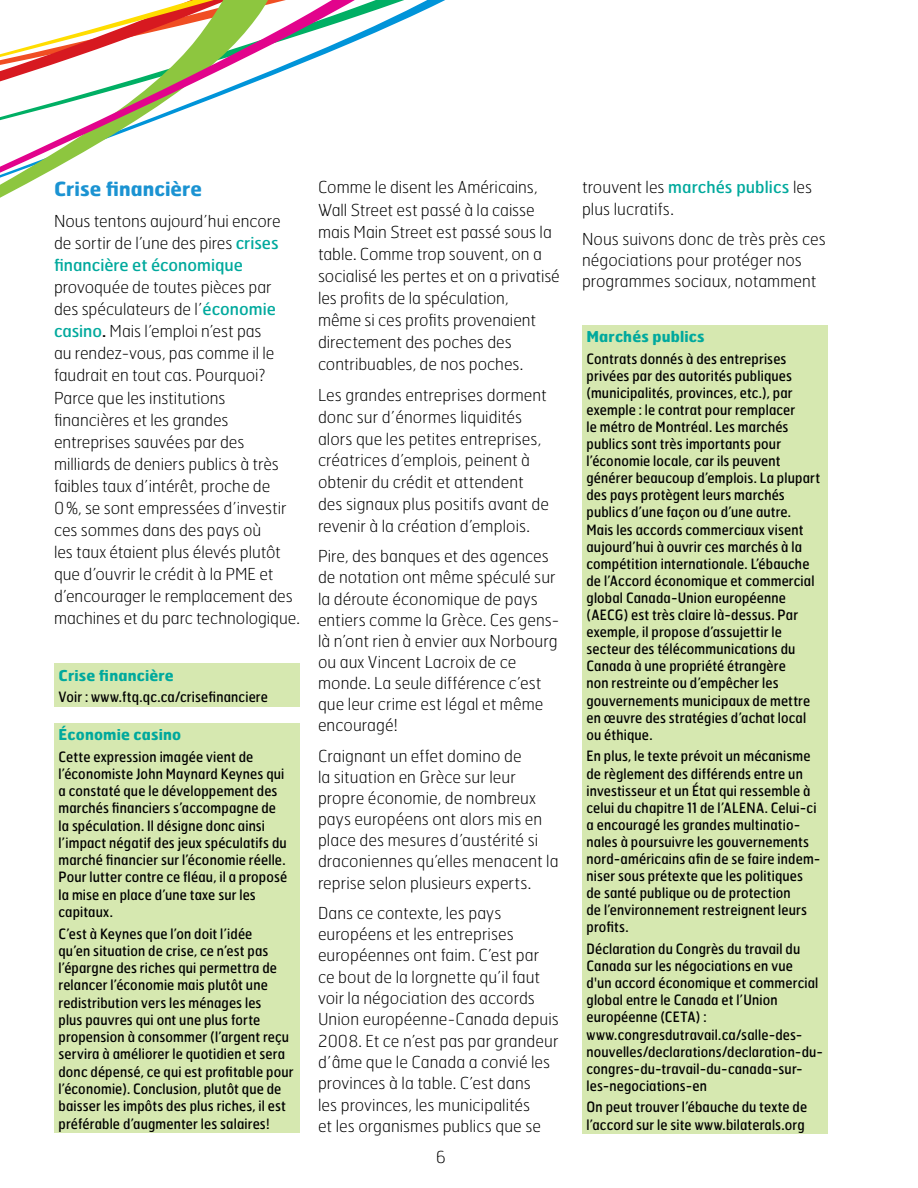
<style>
.page{position:relative;width:918px;height:1188px;background:#fff}
.page>*{position:absolute;margin:0;border:0;box-sizing:border-box;transform-origin:0 0}
.t1{font:700 19.5px "Hermes";color:#1b93d2}
.t2{font:100 16.5px/22px "Hermes";color:#000}
.t3{font:700 15px "Hermes";letter-spacing:.01em;color:#00a99d}
.t4{font:14.25px/17.1px "Hermes";letter-spacing:.015em;color:#000;scale:.9 1}
.s1{font-weight:400;color:#00a99d}
.s2{font-weight:400}
</style>
<div class="page">
<svg style="left:0;top:0;width:445px;height:198px"></svg>
<div style="left:54px;top:664px;width:246px;height:43px;background:#d6e8b0"></div>
<div style="left:54px;top:723px;width:246px;height:410px;background:#d6e8b0"></div>
<div style="left:582px;top:325px;width:246px;height:809px;background:#d6e8b0"></div>
<h1 class="t1" style="left:54px;top:176px;width:149px">Crise financière</h1>
<p class="t2" style="left:54px;top:210px;width:228px;text-align:justify">Nous tentons aujourd’hui encore de sortir de l’une des pires <span class="s1">crises financière et économique</span></p>
<p class="t2" style="left:54px;top:276px;width:247px">provoquée de toutes pièces par des spéculateurs de l’<span class="s1">économie casino</span><span class="s2">.</span> Mais l’emploi n’est pas<br>au rendez-vous, pas comme il le faudrait en tout cas. Pourquoi?<br>Parce que les institutions financières et les grandes entreprises sauvées par des milliards de deniers publics à très faibles taux d’intérêt, proche de<br>0%, se sont empressées d’investir ces sommes dans des pays où<br>les taux étaient plus élevés plutôt que d’ouvrir le crédit à la PME et d’encourager le remplacement des machines et du parc technologique.</p>
<p class="t3" style="left:58px;top:665px;width:117px">Crise financière</p>
<p class="t4" style="left:58px;top:688px;width:234px">Voir : www.ftq.qc.ca/crisefinanciere</p>
<p class="t3" style="left:58px;top:725px;width:124px">Économie casino</p>
<p class="t4" style="left:58px;top:747px;width:256px">Cette expression imagée vient de l’économiste John Maynard Keynes qui a constaté que le développement des marchés financiers s’accompagne de la spéculation. Il désigne donc ainsi l’impact négatif des jeux spéculatifs du marché financier sur l’économie réelle.<br>Pour lutter contre ce fléau, il a proposé la mise en place d’une taxe sur les capitaux.</p>
<p class="t4" style="left:58px;top:924px;width:263px">C’est à Keynes que l’on doit l’idée<br>qu’en situation de crise, ce n’est pas l’épargne des riches qui permettra de relancer l’économie mais plutôt une redistribution vers les ménages les<br>plus pauvres qui ont une plus forte propension à consommer (l’argent reçu servira à améliorer le quotidien et sera donc dépensé, ce qui est profitable pour l’économie). Conclusion, plutôt que de baisser les impôts des plus riches, il est préférable d’augmenter les salaires!</p>
<p class="t2" style="left:318px;top:176px;width:243px">Comme le disent les Américains,<br>Wall Street est passé à la caisse mais Main Street est passé sous la table. Comme trop souvent, on a socialisé les pertes et on a privatisé les profits de la spéculation,<br>même si ces profits provenaient directement des poches des contribuables, de nos poches.</p>
<p class="t2" style="left:318px;top:383px;width:233px">Les grandes entreprises dorment donc sur d’énormes liquidités alors que les petites entreprises, créatrices d’emplois, peinent à obtenir du crédit et attendent des signaux plus positifs avant de revenir à la création d’emplois.</p>
<p class="t2" style="left:318px;top:545px;width:243px;line-height:21.1px">Pire, des banques et des agences de notation ont même spéculé sur la déroute économique de pays entiers comme la Grèce. Ces gens&shy;là n’ont rien à envier aux Norbourg ou aux Vincent Lacroix de ce monde. La seule différence c’est que leur crime est légal et même encouragé!</p>
<p class="t2" style="left:318px;top:745px;width:242px;line-height:21.1px">Craignant un effet domino de<br>la situation en Grèce sur leur propre économie, de nombreux pays européens ont alors mis en place des mesures d’austérité si draconiennes qu’elles menacent la reprise selon plusieurs experts.</p>
<p class="t2" style="left:318px;top:902px;width:242px;line-height:21.3px">Dans ce contexte, les pays européens et les entreprises européennes ont faim. C’est par ce bout de la lorgnette qu’il faut voir la négociation des accords<br>Union européenne-Canada depuis<br>2008. Et ce n’est pas par grandeur d’âme que le Canada a convié les provinces à la table. C’est dans<br>les provinces, les municipalités<br>et les organismes publics que se</p>
<p class="t2" style="left:436px;top:1145px;width:12px">6</p>
<p class="t2" style="left:582px;top:176px;width:232px;line-height:21.3px">trouvent les <span class="s1">marchés publics</span> les plus lucratifs.</p>
<p class="t2" style="left:582px;top:228px;width:245px;line-height:21.1px">Nous suivons donc de très près ces négociations pour protéger nos programmes sociaux, notamment</p>
<p class="t3" style="left:586px;top:327px;width:120px">Marchés publics</p>
<p class="t4" style="left:586px;top:349px;width:261px">Contrats donnés à des entreprises privées par des autorités publiques (municipalités, provinces, etc.), par exemple : le contrat pour remplacer<br>le métro de Montréal. Les marchés publics sont très importants pour l’économie locale, car ils peuvent générer beaucoup d’emplois. La plupart des pays protègent leurs marchés publics d’une façon ou d’une autre.<br>Mais les accords commerciaux visent aujourd’hui à ouvrir ces marchés à la compétition internationale. L’ébauche de l’Accord économique et commercial global Canada-Union européenne (AECG) est très claire là-dessus. Par exemple, il propose d’assujettir le secteur des télécommunications du Canada à une propriété étrangère<br>non restreinte ou d’empêcher les gouvernements municipaux de mettre en œuvre des stratégies d’achat local ou éthique.</p>
<p class="t4" style="left:586px;top:747px;width:262px">En plus, le texte prévoit un mécanisme de règlement des différends entre un investisseur et un État qui ressemble à celui du chapitre 11 de l’ALENA. Celui-ci a encouragé les grandes multinatio&shy;nales à poursuivre les gouvernements nord-américains afin de se faire indem&shy;niser sous prétexte que les politiques de santé publique ou de protection<br>de l’environnement restreignent leurs profits.</p>
<p class="t4" style="left:586px;top:940px;width:264px">Déclaration du Congrès du travail du Canada sur les négociations en vue<br>d'un accord économique et commercial global entre le Canada et l’Union européenne (CETA) : www.congresdutravail.ca/salle-des&shy;nouvelles/declarations/declaration-du&shy;congres-du-travail-du-canada-sur&shy;les-negociations-en</p>
<p class="t4" style="left:586px;top:1098px;width:247px">On peut trouver l’ébauche du texte de l’accord sur le site www.bilaterals.org</p>
</div>
